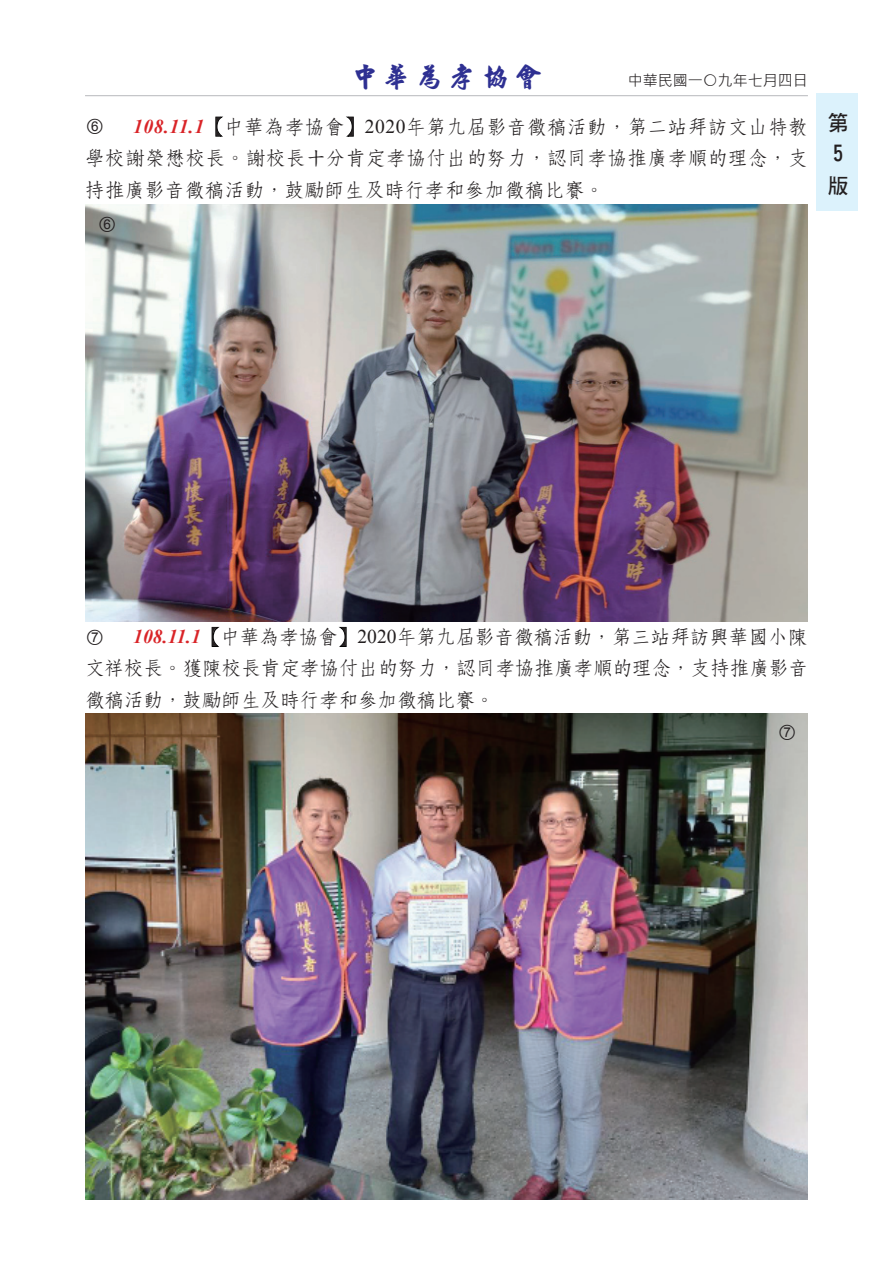
<style>
.page{position:relative;width:893px;height:1263px;background:#fff}
.page>*{position:absolute;margin:0;border:0;box-sizing:border-box;transform-origin:0 0}
.t1{font:27px "ID Hao Xing";letter-spacing:.2em;color:#2e3092}
.t2{font:21px/31.5px "DF Hei Bd HK BF";color:#231f20}
.t3{font:500 19.5px/31.5px "ID Song";letter-spacing:.015em;color:#231f20;text-align:justify}
.t4{font:19.5px "Microsoft Jheng Hei";color:#231f20}
.t5{font:15px "Microsoft Jheng Hei";color:#231f20}
.s1{font-family:"Times New Roman";font-weight:700;font-style:italic;color:#d92428}
.s2{font-family:"Adobe Ming Std";font-weight:300}
.s3{font-family:"Times New Roman";font-weight:400}
.s4{font-family:"DF Kai Shu SB Estd BF";font-weight:400}
.s5{font-family:"Arial";font-size:13.5px}
</style>
<div class="page">
<div style="left:816px;top:94px;width:41px;height:117px;background:#dcf2fc"></div>
<hr style="left:85px;top:95px;width:723px;height:1px;background:#bcbdc0">
<svg style="left:215px;top:116px;width:8px;height:21px"></svg>
<svg style="left:346px;top:116px;width:8px;height:21px"></svg>
<svg style="left:211px;top:626px;width:9px;height:21px"></svg>
<svg style="left:339px;top:626px;width:8px;height:21px"></svg>
<img style="left:85px;top:204px;width:723px;height:418px">
<img style="left:85px;top:713px;width:723px;height:486px">
<h1 class="t1" style="left:352px;top:64px;width:191px">中華為孝協會</h1>
<p class="t5" style="left:628px;top:71px;width:181px">中華民國一○九年七月四日</p>
<p class="t3" style="left:85px;top:111px;width:724px;text-indent:48px"><span class="s1">108.11.1</span><span class="s2">【</span>中華為孝協會<span class="s2">】</span><span class="s3">2020</span>年第九屆影音徵稿活動，第二站拜訪文山特教學校謝榮懋校長。謝校長<span class="s4">十</span>分肯定孝協付出的努力，認同孝協推廣孝順的理念，支持推廣影音徵稿活動，鼓勵師生及時行孝和參加徵稿比賽。</p>
<p class="t4" style="left:85px;top:115px;width:21px">〇<sup>6</sup></p>
<p class="t4" style="left:98px;top:212px;width:21px">〇<sup>6</sup></p>
<p class="t2" style="left:827px;top:107px;width:22px">第<br>5版</p>
<p class="t3" style="left:85px;top:621px;width:724px;text-indent:48px"><span class="s1">108.11.1</span><span class="s2">【</span>中華為孝協會<span class="s2">】</span><span class="s3">2020</span>年第九屆影音徵稿活動，第三站拜訪興華國小陳文祥校長。獲陳校長肯定孝協付出的努力，認同孝協推廣孝順的理念，支持推廣影音徵稿活動，鼓勵師生及時行孝和參加徵稿比賽。</p>
<p class="t4" style="left:85px;top:625px;width:21px">〇<span class="s5">7</span></p>
<p class="t4" style="left:778px;top:720px;width:21px">〇<sup>7</sup></p>
</div>
